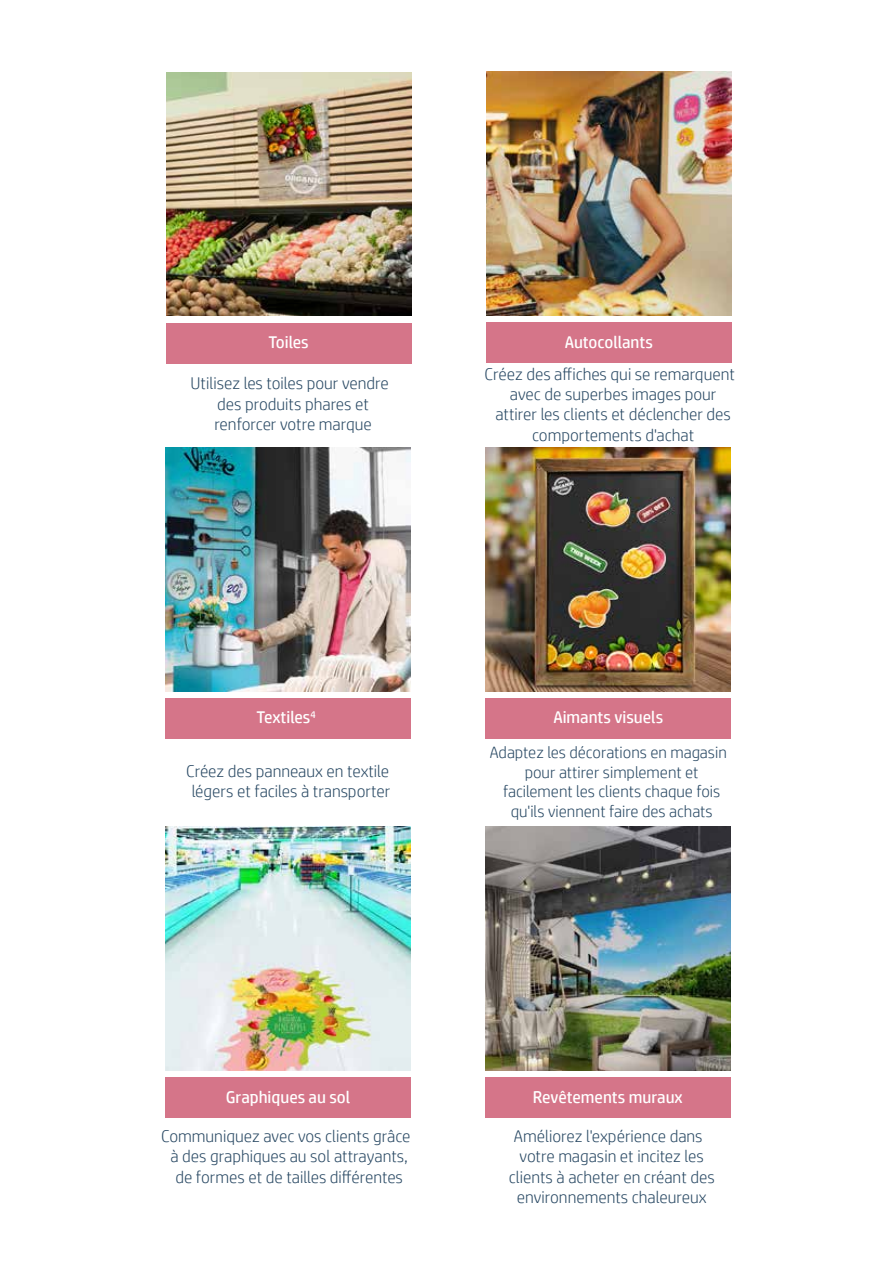
<style>
.page{position:relative;width:893px;height:1263px;background:#fff}
.page>*{position:absolute;margin:0;border:0;box-sizing:border-box;transform-origin:0 0}
.t1{font:300 16.95px/20.4px "HP Simplified";color:#284863;text-align:center}
.t2{font:16.95px "HP Simplified";color:#fff}
.t3{font:300 16.5px/19.8px "HP Simplified";color:#284863;text-align:center}
</style>
<div class="page">
<div style="left:165px;top:698px;width:245px;height:40px;background:#d57589"></div>
<img style="left:165px;top:447px;width:245px;height:244px">
<div style="left:486px;top:322px;width:245px;height:40px;background:#d57589"></div>
<img style="left:486px;top:72px;width:245px;height:243px">
<img style="left:486px;top:447px;width:245px;height:244px">
<div style="left:486px;top:698px;width:245px;height:40px;background:#d57589"></div>
<img style="left:166px;top:72px;width:245px;height:244px">
<div style="left:166px;top:323px;width:245px;height:40px;background:#d57589"></div>
<img style="left:486px;top:826px;width:245px;height:244px">
<img style="left:165px;top:826px;width:245px;height:244px">
<div style="left:166px;top:1077px;width:245px;height:40px;background:#d57589"></div>
<div style="left:486px;top:1077px;width:245px;height:40px;background:#d57589"></div>
<p class="t2" style="left:268px;top:331px;width:42px">Toiles</p>
<p class="t1" style="left:191px;top:373px;width:200px">Utilisez les toiles pour vendre des produits phares et renforcer votre marque</p>
<p class="t2" style="left:565px;top:331px;width:90px">Autocollants</p>
<p class="t1" style="left:485px;top:363px;width:252px">Créez des affiches qui se remarquent avec de superbes images pour attirer les clients et déclencher des comportements d'achat</p>
<p class="t2" style="left:257px;top:706px;width:61px">Textiles<sup>4</sup></p>
<p class="t1" style="left:186px;top:760px;width:206px">Créez des panneaux en textile légers et faciles à transporter</p>
<p class="t2" style="left:553px;top:706px;width:111px">Aimants visuels</p>
<p class="t3" style="left:490px;top:742px;width:238px">Adaptez les décorations en magasin pour attirer simplement et facilement les clients chaque fois qu'ils viennent faire des achats</p>
<p class="t2" style="left:226px;top:1085px;width:126px">Graphiques au sol</p>
<p class="t2" style="left:533px;top:1085px;width:152px">Revêtements muraux</p>
<p class="t1" style="left:161px;top:1125px;width:251px">Communiquez avec vos clients grâce à des graphiques au sol attrayants, de formes et de tailles différentes</p>
<p class="t1" style="left:509px;top:1125px;width:208px">Améliorez l'expérience dans votre magasin et incitez les clients à acheter en créant des environnements chaleureux</p>
</div>
